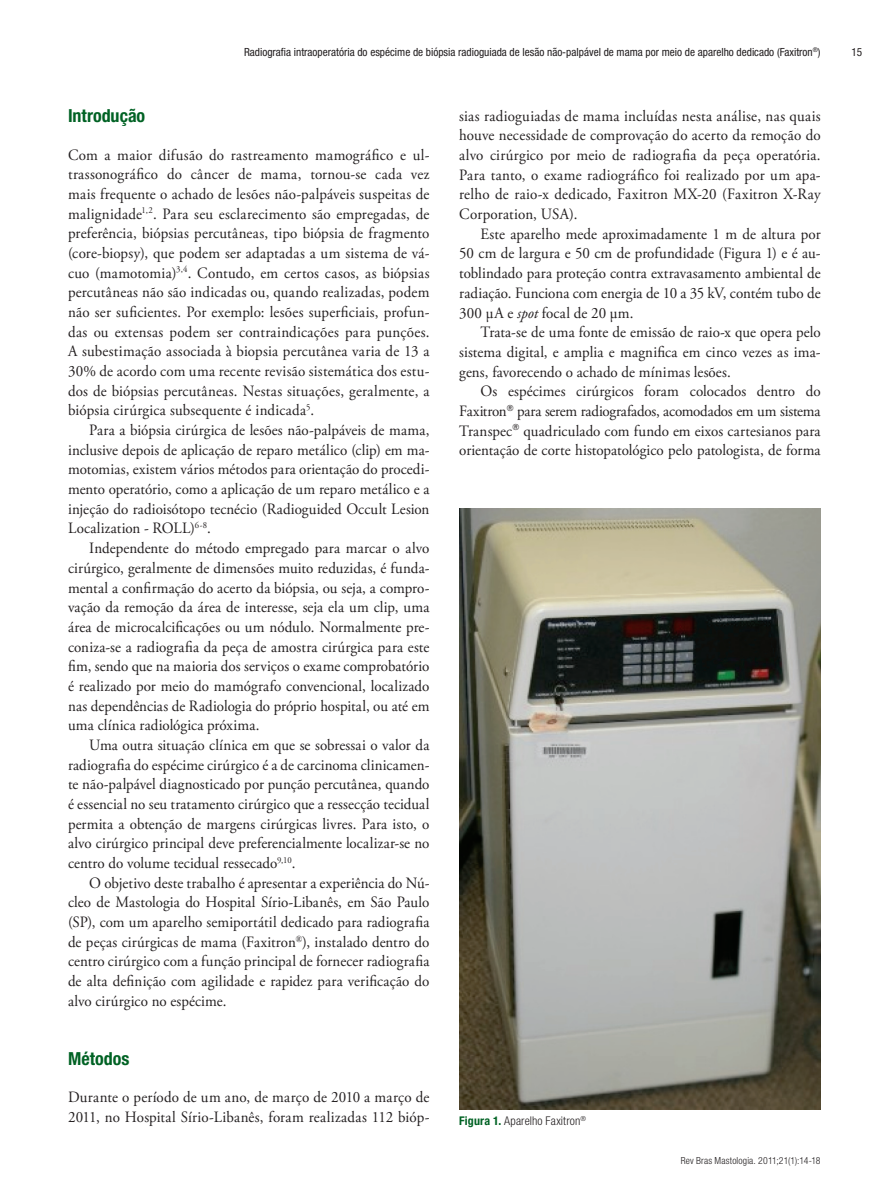
<style>
.page{position:relative;width:893px;height:1191px;background:#fff}
.page>*{position:absolute;margin:0;border:0;box-sizing:border-box;transform-origin:0 0}
.z04_0_sub1{font:700 condensed 18px "Helvetica Neue LT Std";color:#006224}
.z05_1_texto_txt{font:15.75px/19.6px "Adobe Garamond Pro";letter-spacing:.005em;color:#231f20;text-align:justify;scale:.95 1}
.z05_0_texto-primeira{font:15.75px/19.6px "Adobe Garamond Pro";letter-spacing:.015em;color:#231f20;text-align:justify;scale:.95 1}
.z07_0_figura-titulo{font:300 condensed 12px "Helvetica Neue LT Std";letter-spacing:.01em;color:#231f20}
.z08_1_cabecalho_titu{font:condensed 11.25px "Helvetica Neue LT Std";color:#231f20}
.z08_0_rodape{font:300 condensed 9.75px "Helvetica Neue LT Std";letter-spacing:.015em;color:#231f20}
.z08_1_cabecalho_titu-2{font:condensed 6.45px "Helvetica Neue LT Std";color:#231f20}
.s1{font-size:11.25px}
.s2{font-style:italic}
.s3{font-weight:700;color:#006224}
</style>
<div class="page">
<img style="left:460px;top:508px;width:361px;height:601px">
<p class="z08_1_cabecalho_titu-2" style="left:813px;top:46px;width:9px">®<span class="s1">)</span></p>
<p class="z08_1_cabecalho_titu" style="left:244px;top:46px;width:570px">Radiografia intraoperatória do espécime de biópsia radioguiada de lesão não-palpável de mama por meio de aparelho dedicado (Faxitron</p>
<p class="z08_1_cabecalho_titu" style="left:851px;top:46px;width:12px">15</p>
<p class="z04_0_sub1" style="left:68px;top:105px;width:79px">Introdução</p>
<p class="z05_0_texto-primeira" style="left:68px;top:145px;width:382px">Com a maior difusão do rastreamento mamográfico e ul&shy;trassonográfico do câncer de mama, tornou-se cada vez mais frequente o achado de lesões não-palpáveis suspeitas de malignidade<sup>1,2</sup>. Para seu esclarecimento são empregadas, de preferência, biópsias percutâneas, tipo biópsia de fragmento (core-biopsy), que podem ser adaptadas a um sistema de vá&shy;cuo (mamotomia)<sup>3,4</sup>. Contudo, em certos casos, as biópsias percutâneas não são indicadas ou, quando realizadas, podem não ser suficientes. Por exemplo: lesões superficiais, profun&shy;das ou extensas podem ser contraindicações para punções.<br>A subestimação associada à biopsia percutânea varia de 13 a 30% de acordo com uma recente revisão sistemática dos estu&shy;dos de biópsias percutâneas. Nestas situações, geralmente, a biópsia cirúrgica subsequente é indicada<sup>5</sup>.</p>
<p class="z05_1_texto_txt" style="left:68px;top:421px;width:382px;text-indent:21px">Para a biópsia cirúrgica de lesões não-palpáveis de mama, inclusive depois de aplicação de reparo metálico (clip) em ma&shy;motomias, existem vários métodos para orientação do procedi&shy;mento operatório, como a aplicação de um reparo metálico e a injeção do radioisótopo tecnécio (Radioguided Occult Lesion Localization - ROLL)<sup>6-8</sup>.</p>
<p class="z05_1_texto_txt" style="left:68px;top:539px;width:382px;text-indent:21px">Independente do método empregado para marcar o alvo cirúrgico, geralmente de dimensões muito reduzidas, é funda&shy;mental a confirmação do acerto da biópsia, ou seja, a compro&shy;vação da remoção da área de interesse, seja ela um clip, uma área de microcalcificações ou um nódulo. Normalmente pre&shy;coniza-se a radiografia da peça de amostra cirúrgica para este fim, sendo que na maioria dos serviços o exame comprobatório é realizado por meio do mamógrafo convencional, localizado nas dependências de Radiologia do próprio hospital, ou até em uma clínica radiológica próxima.</p>
<p class="z05_1_texto_txt" style="left:68px;top:735px;width:382px;text-indent:21px">Uma outra situação clínica em que se sobressai o valor da radiografia do espécime cirúrgico é a de carcinoma clinicamen&shy;te não-palpável diagnosticado por punção percutânea, quando é essencial no seu tratamento cirúrgico que a ressecção tecidual permita a obtenção de margens cirúrgicas livres. Para isto, o alvo cirúrgico principal deve preferencialmente localizar-se no centro do volume tecidual ressecado<sup>9,10</sup>.</p>
<p class="z05_1_texto_txt" style="left:68px;top:873px;width:382px;text-indent:21px">O objetivo deste trabalho é apresentar a experiência do Nú&shy;cleo de Mastologia do Hospital Sírio-Libanês, em São Paulo (SP), com um aparelho semiportátil dedicado para radiografia de peças cirúrgicas de mama (Faxitron<sup>®</sup>), instalado dentro do centro cirúrgico com a função principal de fornecer radiografia de alta definição com agilidade e rapidez para verificação do alvo cirúrgico no espécime.</p>
<p class="z04_0_sub1" style="left:68px;top:1047px;width:63px">Métodos</p>
<p class="z05_0_texto-primeira" style="left:68px;top:1088px;width:382px">Durante o período de um ano, de março de 2010 a março de<br>2011, no Hospital Sírio-Libanês, foram realizadas 112 bióp-</p>
<p class="z05_0_texto-primeira" style="left:459px;top:106px;width:382px">sias radioguiadas de mama incluídas nesta análise, nas quais houve necessidade de comprovação do acerto da remoção do alvo cirúrgico por meio de radiografia da peça operatória.<br>Para tanto, o exame radiográfico foi realizado por um apa&shy;relho de raio-x dedicado, Faxitron MX-20 (Faxitron X-Ray Corporation, USA).</p>
<p class="z05_1_texto_txt" style="left:459px;top:224px;width:382px;text-indent:21px">Este aparelho mede aproximadamente 1 m de altura por 50 cm de largura e 50 cm de profundidade (Figura 1) e é au&shy;toblindado para proteção contra extravasamento ambiental de radiação. Funciona com energia de 10 a 35 kV, contém tubo de 300 µA e <span class="s2">spot</span> focal de 20 µm.</p>
<p class="z05_1_texto_txt" style="left:459px;top:323px;width:382px;text-indent:21px">Trata-se de uma fonte de emissão de raio-x que opera pelo sistema digital, e amplia e magnifica em cinco vezes as ima&shy;gens, favorecendo o achado de mínimas lesões.</p>
<p class="z05_1_texto_txt" style="left:459px;top:382px;width:382px;text-indent:21px">Os espécimes cirúrgicos foram colocados dentro do Faxitron para serem radiografados, acomodados em um sistema Transpec quadriculado com fundo em eixos cartesianos para orientação de corte histopatológico pelo patologista, de forma</p>
<p class="z07_0_figura-titulo" style="left:459px;top:1113px;width:128px"><span class="s3">Figura 1.</span> Aparelho Faxitron<sup>®</sup></p>
<p class="z08_0_rodape" style="left:681px;top:1155px;width:141px">Rev Bras Mastologia. 2011;21(1):14-18</p>
</div>
